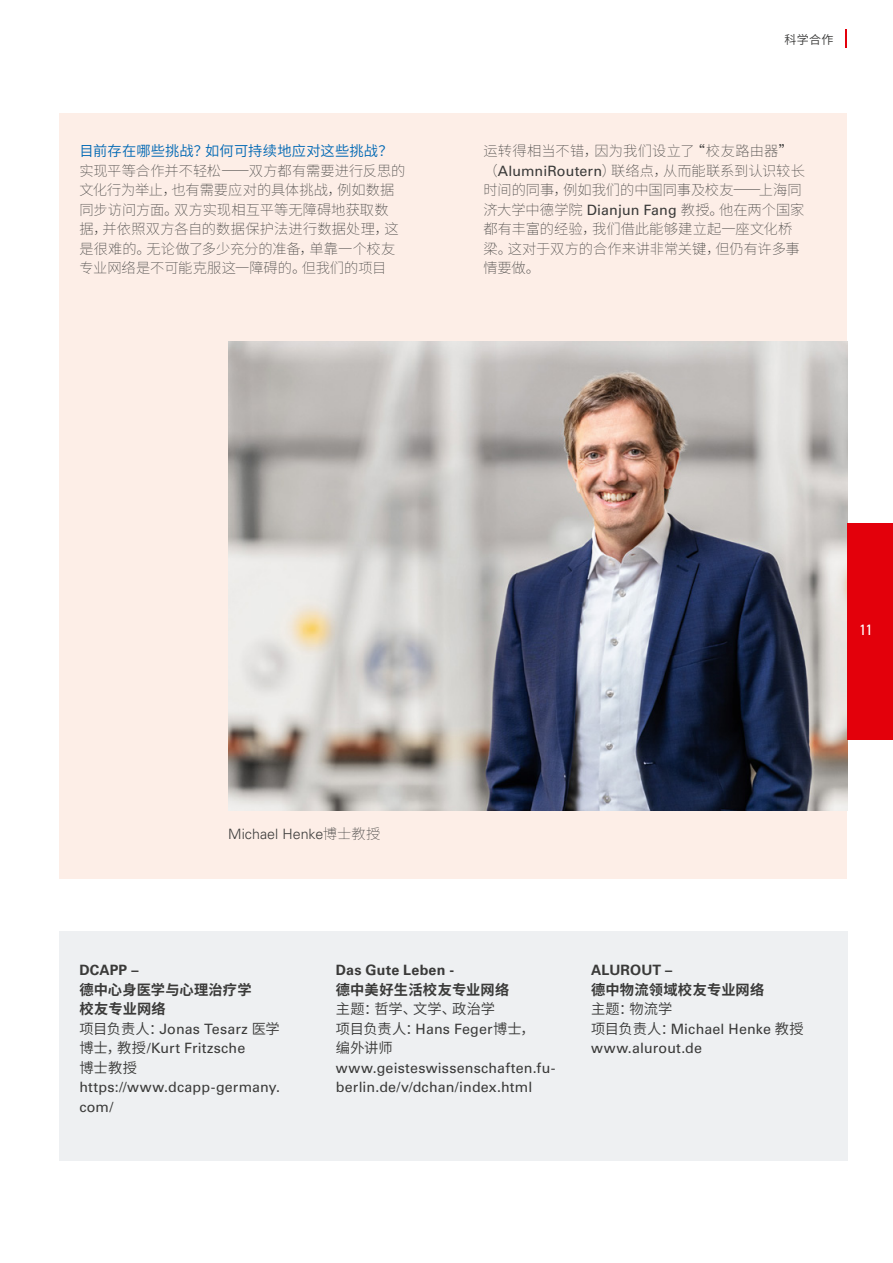
<style>
.page{position:relative;width:893px;height:1263px;background:#fff}
.page>*{position:absolute;margin:0;border:0;box-sizing:border-box;transform-origin:0 0}
.t1{font:condensed 15px "Univers LT Std";color:#fff}
.t2{font:200 14.25px/19.5px "Source Han Sans CN";color:#3a3a39}
.t3{font:14.25px/19.5px "Univers LT Std";letter-spacing:.01em;color:#3a3a39}
.t4{font:14.25px/19.5px "Source Han Sans CN";color:#3a3a39}
.t5{font:700 14.25px/19.5px "Source Han Sans CN";letter-spacing:.01em;color:#3a3a39}
.t6{font:700 14.25px "Univers LT Std";letter-spacing:.01em;color:#3a3a39}
.t7{font:14.25px "Source Han Sans CN";letter-spacing:.01em;color:#0068b4}
.t8{font:300 14.25px "Univers LT Std";color:#3a3a39}
.t9{font:12px "Source Han Sans CN";color:#3a3a39}
.s1{font-weight:400}
.s2{font-family:"Univers LT Std";font-weight:400}
.s3{font-family:"Source Han Sans CN";font-weight:200}
.s4{font-family:"Source Han Sans CN"}
.s5{font-family:"Univers LT Std"}
</style>
<div class="page">
<svg style="left:846px;top:29px;width:1px;height:18px"></svg>
<div style="left:60px;top:113px;width:787px;height:766px;background:#fdeee7"></div>
<div style="left:60px;top:931px;width:788px;height:230px;background:#eef0f2"></div>
<img style="left:228px;top:342px;width:620px;height:469px">
<div style="left:848px;top:523px;width:45px;height:216px;background:#e3000b"></div>
<p class="t7" style="left:79px;top:143px;width:315px">目前存在哪些挑战？如何可持续地应对这些挑战？</p>
<p class="t2" style="left:79px;top:161px;width:328px">实现平等合作并不轻松——双方都有需要进行反思的文化行为举止，也有需要应对的具体挑战，例如数据同步访问方面。双方实现相互平等无障碍地获取数据，并依照双方各自的数据保护法进行数据处理，这是很难的。无论做了多少充分的准备，单靠一个校友专业网络是不可能克服这一障碍的。但我们的项目</p>
<p class="t9" style="left:785px;top:32px;width:50px">科学合作</p>
<p class="t2" style="left:483px;top:141px;width:323px">运转得相当不错，因为我们设立了<span class="s1">“</span>校友路由器<span class="s1">”</span>（<span class="s2">AlumniRoutern</span>）联络点，从而能联系到认识较长时间的同事，例如我们的中国同事及校友——上海同济大学中德学院 <span class="s2">Dianjun Fang</span> 教授。他在两个国家都有丰富的经验，我们借此能够建立起一座文化桥梁。这对于双方的合作来讲非常关键，但仍有许多事情要做。</p>
<p class="t1" style="left:859px;top:621px;width:15px">11</p>
<p class="t8" style="left:228px;top:825px;width:154px">Michael Henke<span class="s3">博士教授</span></p>
<p class="t6" style="left:79px;top:962px;width:61px">DCAPP –</p>
<p class="t5" style="left:79px;top:980px;width:174px">德中心身医学与心理治疗学校友专业网络</p>
<p class="t3" style="left:79px;top:1019px;width:202px"><span class="s4">项目负责人：</span>Jonas Tesarz <span class="s4">医学博士，教授</span>/Kurt Fritzsche</p>
<p class="t4" style="left:79px;top:1058px;width:59px">博士教授</p>
<p class="t3" style="left:79px;top:1077px;width:202px">https://www.dcapp-germany. com/</p>
<p class="t6" style="left:336px;top:962px;width:120px">Das Gute Leben -</p>
<p class="t5" style="left:336px;top:980px;width:175px">德中美好生活校友专业网络</p>
<p class="t4" style="left:336px;top:999px;width:200px">主题：哲学、文学、政治学<br>项目负责人：<span class="s5">Hans Feger</span>博士，编外讲师</p>
<p class="t3" style="left:336px;top:1058px;width:221px">www.geisteswissenschaften.fu&shy;berlin.de/v/dchan/index.html</p>
<p class="t6" style="left:591px;top:962px;width:83px">ALUROUT –</p>
<p class="t5" style="left:591px;top:980px;width:175px">德中物流领域校友专业网络</p>
<p class="t4" style="left:591px;top:999px;width:83px">主题：物流学</p>
<p class="t3" style="left:591px;top:1019px;width:214px"><span class="s4">项目负责人：</span>Michael Henke <span class="s4">教授</span>www.alurout.de</p>
</div>
